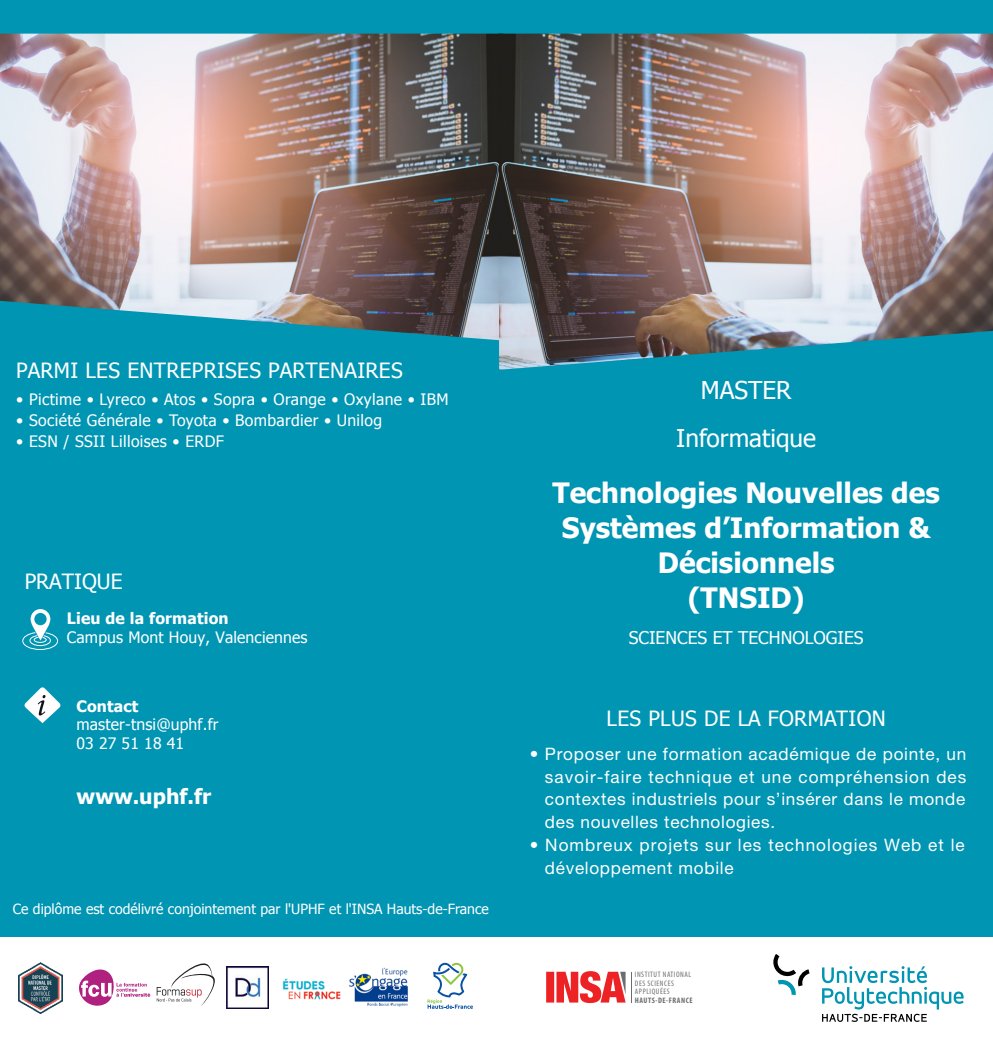
<style>
.page{position:relative;width:993px;height:1042px;background:#fff}
.page>*{position:absolute;margin:0;border:0;box-sizing:border-box;transform-origin:0 0}
.t1{font:700 28px/35px "Tahoma";color:#fff;text-align:center}
.t2{font:24.5px/47.2px "Tahoma";color:#fff;text-align:center}
.t3{font:21px "Tahoma";letter-spacing:.015em;color:#fff}
.t4{font:700 21px "Tahoma";color:#fff}
.t5{font:17.5px "Tahoma";color:#fff}
.t6{font:17.15px/22.8px "Helvetica Neue LT Std";letter-spacing:.04em;color:#fff;text-align:justify}
.t7{font:17.15px/22.8px "Helvetica Neue LT Std";letter-spacing:.06em;color:#fff}
.t8{font:15.75px/18.9px "Tahoma";letter-spacing:.02em;color:#fff}
.t9{font:700 15.75px "Tahoma";letter-spacing:.01em;color:#fff}
.t10{font:14px "Tahoma";color:#fff}
.t11{font:condensed 8.05px/8.4px "Myriad Pro";letter-spacing:.065em;color:#6c6d70}
.t12{font:700 condensed 8.05px "Myriad Pro";letter-spacing:.065em;color:#6c6d70}
</style>
<div class="page">
<div style="left:0;top:0;width:992px;height:936px;background:#0095b3"></div>
<svg style="left:22px;top:609px;width:36px;height:41px"></svg>
<svg style="left:24px;top:687px;width:37px;height:36px"></svg>
<img style="left:0;top:34px;width:498px;height:307px">
<img style="left:498px;top:34px;width:494px;height:336px">
<svg style="left:773px;top:954px;width:190px;height:68px"></svg>
<svg style="left:546px;top:971px;width:79px;height:32px"></svg>
<hr style="left:631px;top:972px;width:1px;height:30px;background:#6c6d70">
<img style="left:18px;top:962px;width:45px;height:52px">
<svg style="left:157px;top:963px;width:58px;height:43px"></svg>
<svg style="left:427px;top:963px;width:46px;height:46px"></svg>
<svg style="left:79px;top:969px;width:71px;height:36px"></svg>
<img style="left:226px;top:967px;width:42px;height:41px">
<img style="left:349px;top:967px;width:59px;height:40px">
<img style="left:282px;top:978px;width:59px;height:22px">
<h3 class="t3" style="left:16px;top:356px;width:388px">PARMI LES ENTREPRISES PARTENAIRES</h3>
<p class="t8" style="left:16px;top:389px;width:433px">• Pictime • Lyreco • Atos • Sopra • Orange • Oxylane • IBM</p>
<p class="t8" style="left:16px;top:410px;width:367px">• Société Générale • Toyota • Bombardier • Unilog</p>
<p class="t8" style="left:16px;top:431px;width:209px">• ESN / SSII Lilloises • ERDF</p>
<h3 class="t3" style="left:25px;top:567px;width:99px">PRATIQUE</h3>
<p class="t9" style="left:67px;top:607px;width:163px">Lieu de la formation</p>
<p class="t8" style="left:67px;top:627px;width:242px">Campus Mont Houy, Valenciennes</p>
<p class="t9" style="left:76px;top:695px;width:64px">Contact</p>
<p class="t8" style="left:76px;top:714px;width:144px">master-tnsi@uphf.fr<br>03 27 51 18 41</p>
<h3 class="t4" style="left:77px;top:781px;width:136px">www.uphf.fr</h3>
<p class="t10" style="left:13px;top:900px;width:477px">Ce diplôme est codélivré conjointement par l'UPHF et l'INSA Hauts-de-France</p>
<h2 class="t2" style="left:676px;top:365px;width:141px">MASTER<br>Informatique</h2>
<h1 class="t1" style="left:552px;top:473px;width:389px">Technologies Nouvelles des<br>Systèmes d’Information &amp;<br>Décisionnels<br>(TNSID)</h1>
<p class="t5" style="left:628px;top:626px;width:236px">SCIENCES ET TECHNOLOGIES</p>
<h3 class="t3" style="left:606px;top:704px;width:280px">LES PLUS DE LA FORMATION</h3>
<p class="t6" style="left:545px;top:742px;width:423px;text-indent:-15px">• Proposer une formation académique de pointe, un savoir-faire technique et une compréhension des contextes industriels pour s’insérer dans le monde des nouvelles technologies.</p>
<p class="t7" style="left:545px;top:833px;width:421px;text-indent:-15px">• Nombreux projets sur les technologies Web et le développement mobile</p>
<p class="t11" style="left:634px;top:970px;width:58px">INSTITUT NATIONAL<br>DES SCIENCES<br>APPLIQUÉES</p>
<p class="t12" style="left:634px;top:995px;width:59px">HAUTS-DE-FRANCE</p>
</div>
